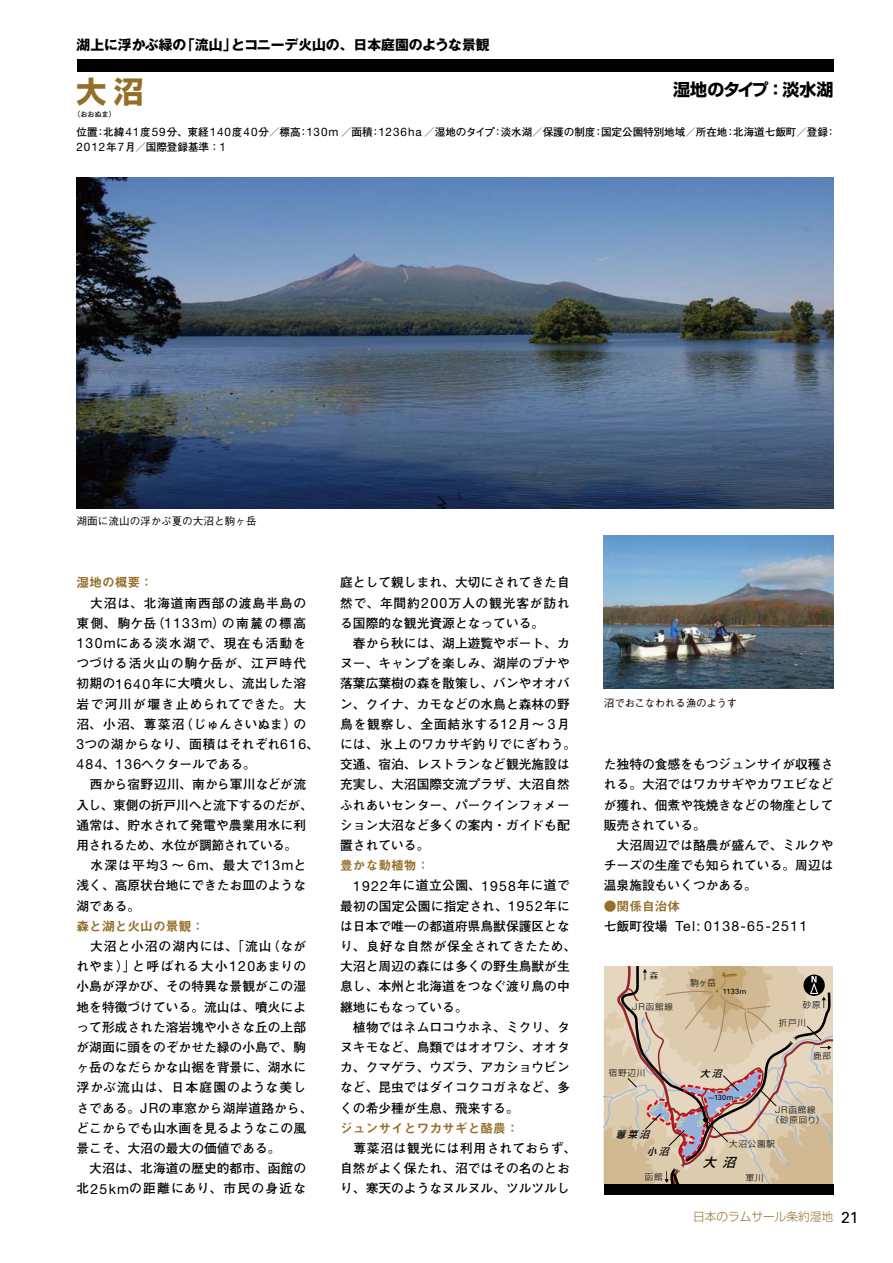
<style>
.page{position:relative;width:893px;height:1263px;background:#fff}
.page>*{position:absolute;margin:0;border:0;box-sizing:border-box;transform-origin:0 0}
.t1{font:29.7px "Shin Go Pro Bold 90 pv RKSJ H";color:#956f29}
.t2{font:16.95px "Shin Go Pro Bold 90 pv RKSJ H";color:#000}
.t3{font:14.1px "Helvetica Neue LT Std";letter-spacing:.09em;color:#000}
.t4{font:13.8px "Gothic MB101 Pro Bold 90 pv RKSJ H";color:#000}
.t5{font:12.75px/20.2px "Futo Go B101 Pro Bold 90 pv RKSJ H";color:#000}
.t6{font:12.75px "Midashi Go Pro MB31 90 pv RKSJ H";color:#956f29}
.t7{font:italic 12.3px "Shin Go Pr 5 Medium 90 pv RKSJ H";color:#000}
.t8{font:11.7px "Shin Go Pro Light 90 pv RKSJ H";color:#956f29}
.t9{font:10.65px/14.9px "Futo Go B101 Pro Bold 90 pv RKSJ H";letter-spacing:-.01em;color:#000}
.t10{font:10.65px "Gothic BBB Pro Medium 90 pv RKSJ H";color:#000}
.t11{font:10.65px "Gothic BBB Pro Medium 90 pv RKSJ H";letter-spacing:-.05em;color:#000}
.t12{font:italic 9.3px "Shin Go Pr 5 Medium 90 pv RKSJ H";letter-spacing:.3em;color:#000}
.t13{font:8.55px/10.6px "Shin Go Pr 5 Light 90 pv RKSJ H";letter-spacing:.1em;color:#000}
.t14{font:7.5px "Univers LT Std";letter-spacing:.025em;color:#000}
.t15{font:7.5px "Futo Go B101 Pro Bold 90 pv RKSJ H";color:#000}
.s1{font-family:"Helvetica Neue LT Std";font-size:11.7px}
.s2{font-family:"Helvetica Neue LT Std";font-size:14.1px}
.s3{font-family:"Futo Go B101 Pro Bold 90 pv RKSJ H";font-size:12.75px}
.s4{font-family:"Univers LT Std";font-size:15.9px;color:#000}
</style>
<div class="page">
<div style="left:77px;top:60px;width:756px;height:12px;background:#000"></div>
<img style="left:604px;top:536px;width:229px;height:153px">
<div style="left:604px;top:1185px;width:229px;height:10px;background:#000"></div>
<svg style="left:604px;top:966px;width:230px;height:225px;background:#c8b49e"></svg>
<img style="left:77px;top:178px;width:756px;height:330px">
<p class="t4" style="left:77px;top:40px;width:415px">湖上に浮かぶ緑の「流山」とコニーデ火山の、日本庭園のような景観</p>
<h1 class="t1" style="left:77px;top:80px;width:68px">大沼</h1>
<p class="t9" style="left:77px;top:126px;width:761px">位置：北緯<span class="s1">41</span>度<span class="s1">59</span>分、東経<span class="s1">140</span>度<span class="s1">40</span>分／標高：<span class="s1">130m</span> ／面積：<span class="s1">1236ha</span> ／湿地のタイプ：淡水湖／保護の制度：国定公園特別地域／所在地：北海道七飯町／登録：<br><span class="s1">2012</span>年<span class="s1">7</span>月／国際登録基準：<span class="s1">1</span></p>
<h2 class="t2" style="left:673px;top:83px;width:162px">湿地のタイプ：淡水湖</h2>
<p class="t15" style="left:73px;top:111px;width:45px">（おおぬま）</p>
<p class="t10" style="left:77px;top:517px;width:182px">湖面に流山の浮かぶ夏の大沼と駒ヶ岳</p>
<p class="t6" style="left:77px;top:578px;width:78px">湿地の概要：</p>
<p class="t5" style="left:76px;top:594px;width:244px">　大沼は、北海道南西部の渡島半島の東側、駒ケ岳（<span class="s2">1133m</span>）の南麓の標高<br><span class="s2">130m</span>にある淡水湖で、現在も活動をつづける活火山の駒ケ岳が、江戸時代初期の<span class="s2">1640</span>年に大噴火し、流出した溶岩で河川が堰き止められてできた。大沼、小沼、蓴菜沼（じゅんさいぬま）の<br><span class="s2">3</span>つの湖からなり、面積はそれぞれ<span class="s2">616</span>、<br><span class="s2">484</span>、<span class="s2">136</span>ヘクタールである。<br>　西から宿野辺川、南から軍川などが流入し、東側の折戸川へと流下するのだが、通常は、貯水されて発電や農業用水に利用されるため、水位が調節されている。<br>　水深は平均<span class="s2">3</span> ～ <span class="s2">6m</span>、最大で<span class="s2">13m</span>と浅く、高原状台地にできたお皿のような湖である。</p>
<p class="t6" style="left:77px;top:921px;width:129px">森と湖と火山の景観：</p>
<p class="t5" style="left:77px;top:938px;width:237px">　大沼と小沼の湖内には、「流山（ながれやま）」と呼ばれる大小<span class="s2">120</span>あまりの小島が浮かび、その特異な景観がこの湿地を特徴づけている。流山は、噴火によって形成された溶岩塊や小さな丘の上部が湖面に頭をのぞかせた緑の小島で、駒ヶ岳のなだらかな山裾を背景に、湖水に浮かぶ流山は、日本庭園のような美しさである。<span class="s2">JR</span>の車窓から湖岸道路から、どこからでも山水画を見るようなこの風景こそ、大沼の最大の価値である。<br>　大沼は、北海道の歴史的都市、函館の北<span class="s2">25km</span>の距離にあり、市民の身近な</p>
<p class="t5" style="left:340px;top:574px;width:237px">庭として親しまれ、大切にされてきた自然で、年間約<span class="s2">200</span>万人の観光客が訪れる国際的な観光資源となっている。<br>　春から秋には、湖上遊覧やボート、カヌー、キャンプを楽しみ、湖岸のブナや落葉広葉樹の森を散策し、バンやオオバン、クイナ、カモなどの水鳥と森林の野鳥を観察し、全面結氷する<span class="s2">12</span>月～ <span class="s2">3</span>月には、氷上のワカサギ釣りでにぎわう。交通、宿泊、レストランなど観光施設は充実し、大沼国際交流プラザ、大沼自然ふれあいセンター、パークインフォメーション大沼など多くの案内・ガイドも配置されている。</p>
<p class="t6" style="left:340px;top:861px;width:91px">豊かな動植物：</p>
<p class="t5" style="left:340px;top:877px;width:237px;text-indent:13px"><span class="s2">1922</span>年に道立公園、<span class="s2">1958</span>年に道で最初の国定公園に指定され、<span class="s2">1952</span>年には日本で唯一の都道府県鳥獣保護区となり、良好な自然が保全されてきたため、大沼と周辺の森には多くの野生鳥獣が生息し、本州と北海道をつなぐ渡り鳥の中継地にもなっている。<br>　植物ではネムロコウホネ、ミクリ、タヌキモなど、鳥類ではオオワシ、オオタカ、クマゲラ、ウズラ、アカショウビンなど、昆虫ではダイコクコガネなど、多くの希少種が生息、飛来する。</p>
<p class="t6" style="left:340px;top:1123px;width:180px">ジュンサイとワカサギと酪農：</p>
<p class="t5" style="left:340px;top:1140px;width:237px">　蓴菜沼は観光には利用されておらず、自然がよく保たれ、沼ではその名のとおり、寒天のようなヌルヌル、ツルツルし</p>
<p class="t11" style="left:604px;top:699px;width:135px">沼でおこなわれる漁のようす</p>
<p class="t5" style="left:604px;top:756px;width:231px">た独特の食感をもつジュンサイが収穫される。大沼ではワカサギやカワエビなどが獲れ、佃煮や筏焼きなどの物産として販売されている。<br>　大沼周辺では酪農が盛んで、ミルクやチーズの生産でも知られている。周辺は温泉施設もいくつかある。</p>
<p class="t6" style="left:604px;top:901px;width:78px">●関係自治体</p>
<p class="t3" style="left:604px;top:921px;width:205px"><span class="s3">七飯町役場</span> Tel: 0138-65-2511</p>
<p class="t13" style="left:650px;top:971px;width:10px">森</p>
<p class="t13" style="left:631px;top:1003px;width:44px">ＪＲ函館線</p>
<p class="t13" style="left:609px;top:1068px;width:38px">宿野辺川</p>
<p class="t12" style="left:616px;top:1131px;width:37px">蓴菜沼</p>
<p class="t12" style="left:647px;top:1148px;width:25px">小沼</p>
<p class="t13" style="left:645px;top:1172px;width:19px">函館</p>
<p class="t13" style="left:691px;top:978px;width:27px">駒ヶ岳</p>
<p class="t14" style="left:723px;top:988px;width:25px">1133m</p>
<p class="t12" style="left:700px;top:1070px;width:25px">大沼</p>
<p class="t14" style="left:707px;top:1094px;width:35px">—130m—</p>
<p class="t13" style="left:779px;top:997px;width:43px;line-height:17.9px;text-indent:24px">砂原折戸川</p>
<p class="t13" style="left:813px;top:1051px;width:19px">鹿部</p>
<p class="t13" style="left:771px;top:1105px;width:55px;text-indent:3px">ＪＲ函館線（砂原回り）</p>
<p class="t13" style="left:729px;top:1139px;width:47px">大沼公園駅</p>
<p class="t7" style="left:703px;top:1157px;width:37px">大 沼</p>
<p class="t13" style="left:746px;top:1173px;width:19px">軍川</p>
<p class="t8" style="left:693px;top:1212px;width:167px">日本のラムサール条約湿地 <span class="s4">21</span></p>
</div>
